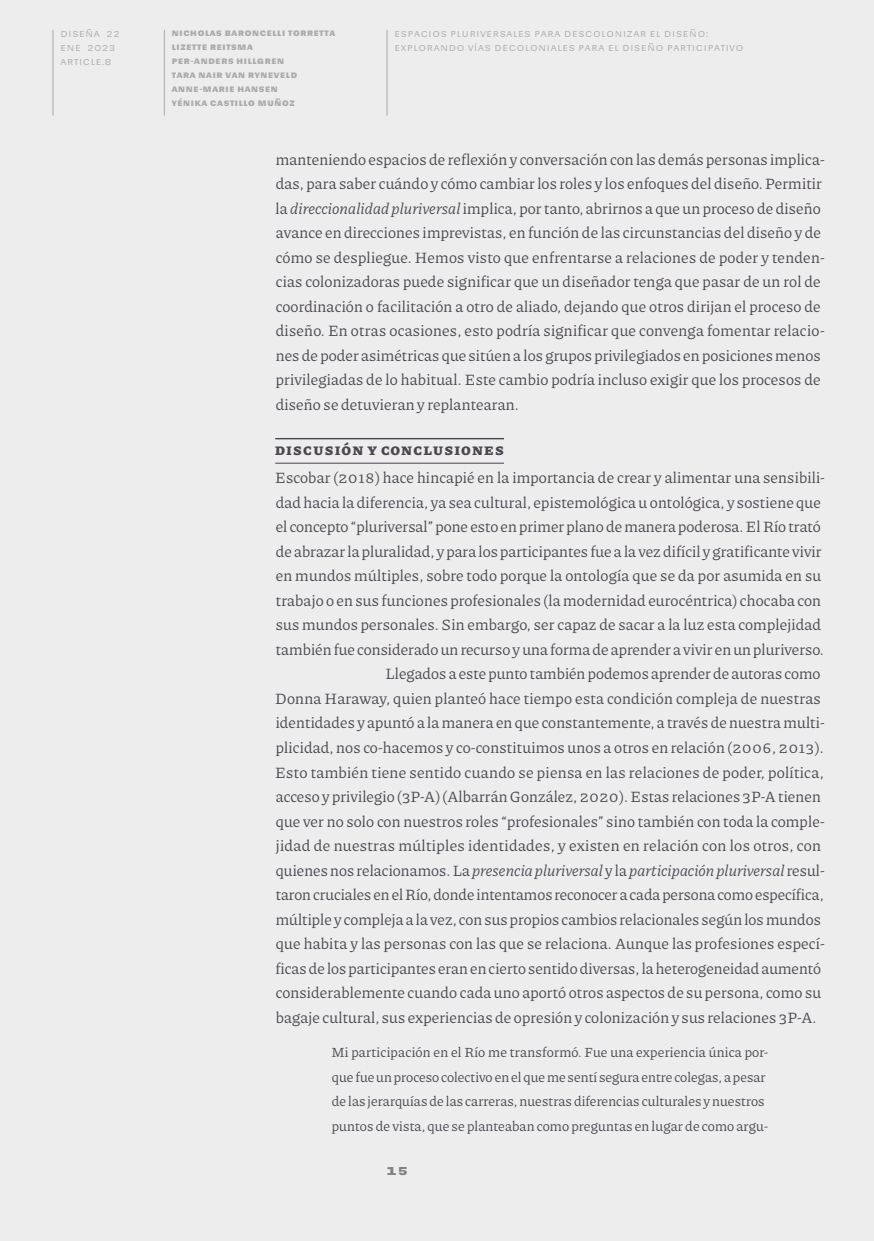
<style>
.page{position:relative;width:874px;height:1241px;background:#fff}
.page>*{position:absolute;margin:0;border:0;box-sizing:border-box;transform-origin:0 0}
.Texto_sin_sangría{font:15.75px/24.5px "Piazzolla";letter-spacing:.01em;color:#4c4651}
.Texto_con_sangría{font:15.75px/24.5px "Piazzolla";letter-spacing:.005em;color:#4c4651}
.Subtítulo_1{font:800 15.75px "Piazzolla";letter-spacing:.125em;color:#4c4651}
.cita{font:14px/24.5px "Piazzolla";letter-spacing:.005em;color:#4c4651}
.t1{font:700 14px "Sudamerican Grotesk";color:#828282}
.t2{font:10.5px/14px "Sudamerican Grotesk";letter-spacing:.07em;color:#ababab}
.t3{font:700 9.62px/14px "Sudamerican Grotesk";letter-spacing:.07em;color:#ababab}
.s1{font-style:italic}
</style>
<div class="page">
<div style="left:0;top:0;width:873px;height:1240px;background:#ededed"></div>
<hr style="left:52px;top:30px;width:1px;height:85px;background:#ababab">
<hr style="left:164px;top:30px;width:1px;height:85px;background:#ababab">
<hr style="left:386px;top:30px;width:1px;height:85px;background:#ababab">
<hr style="left:275px;top:463px;width:228px;height:1px;background:#4c4651">
<hr style="left:275px;top:438px;width:228px;height:1px;background:#4c4651">
<p class="t2" style="left:60px;top:26px;width:61px">Diseña 22 ene 2023 article.8</p>
<p class="t3" style="left:172px;top:25px;width:165px">Nicholas Baroncelli Torretta<br>Lizette Reitsma<br>Per-Anders Hillgren<br>Tara Nair van Ryneveld<br>Ann</p>
<p class="t3" style="left:172px;top:81px;width:124px;text-align:center">e-Marie Hansen<br>Yénika Castillo Muñoz</p>
<p class="t2" style="left:394px;top:26px;width:350px">Espacios plurive rsales para descolonizar e l dise ño:<br>Explorando vías de coloniales para e l dise ño participativo</p>
<p class="Texto_sin_sangría" style="left:275px;top:146px;width:550px">manteniendo espacios de reflexión y conversación con las demás personas implica&shy;das, para saber cuándo y cómo cambiar los roles y los enfoques del diseño. Permitir la <span class="s1">direccionalidad pluriversal</span> implica, por tanto, abrirnos a que un proceso de diseño avance en direcciones imprevistas, en función de las circunstancias del diseño y de cómo se despliegue. Hemos visto que enfrentarse a relaciones de poder y tenden&shy;cias colonizadoras puede significar que un diseñador tenga que pasar de un rol de coordinación o facilitación a otro de aliado, dejando que otros dirijan el proceso de diseño. En otras ocasiones, esto podría significar que convenga fomentar relacio&shy;nes de poder asimétricas que sitúen a los grupos privilegiados en posiciones menos privilegiadas de lo habitual. Este cambio podría incluso exigir que los procesos de diseño se detuvieran y replantearan.</p>
<p class="Subtítulo_1" style="left:275px;top:438px;width:230px">Discusión y conclusiones</p>
<p class="Texto_sin_sangría" style="left:275px;top:465px;width:550px">Escobar (2018) hace hincapié en la importancia de crear y alimentar una sensibili&shy;dad hacia la diferencia, ya sea cultural, epistemológica u ontológica, y sostiene que el concepto “pluriversal” pone esto en primer plano de manera poderosa. El Río trató de abrazar la pluralidad, y para los participantes fue a la vez difícil y gratificante vivir en mundos múltiples, sobre todo porque la ontología que se da por asumida en su trabajo o en sus funciones profesionales (la modernidad eurocéntrica) chocaba con sus mundos personales. Sin embargo, ser capaz de sacar a la luz esta complejidad también fue considerado un recurso y una forma de aprender a vivir en un pluriverso.</p>
<p class="Texto_con_sangría" style="left:275px;top:661px;width:550px;text-indent:110px">Llegados a este punto también podemos aprender de autoras como Donna Haraway, quien planteó hace tiempo esta condición compleja de nuestras identidades y apuntó a la manera en que constantemente, a través de nuestra multi&shy;plicidad, nos co-hacemos y co-constituimos unos a otros en relación (2006, 2013).<br>Esto también tiene sentido cuando se piensa en las relaciones de poder, política, acceso y privilegio (3P-A) (Albarrán González, 2020). Estas relaciones 3P-A tienen que ver no solo con nuestros roles “profesionales” sino también con toda la comple&shy;jidad de nuestras múltiples identidades, y existen en relación con los otros, con quienes nos relacionamos. La <span class="s1">presencia pluriversal</span> y la <span class="s1">participación pluriversal</span> resul&shy;taron cruciales en el Río, donde intentamos reconocer a cada persona como específica, múltiple y compleja a la vez, con sus propios cambios relacionales según los mundos que habita y las personas con las que se relaciona. Aunque las profesiones especí&shy;ficas de los participantes eran en cierto sentido diversas, la heterogeneidad aumentó considerablemente cuando cada uno aportó otros aspectos de su persona, como su bagaje cultural, sus experiencias de opresión y colonización y sus relaciones 3P-A.</p>
<p class="cita" style="left:331px;top:1039px;width:438px">Mi participación en el Río me transformó. Fue una experiencia única por&shy;que fue un proceso colectivo en el que me sentí segura entre colegas, a pesar de las jerarquías de las carreras, nuestras diferencias culturales y nuestros puntos de vista, que se planteaban como preguntas en lugar de como argu-</p>
<p class="t1" style="left:386px;top:1158px;width:23px">15</p>
</div>
